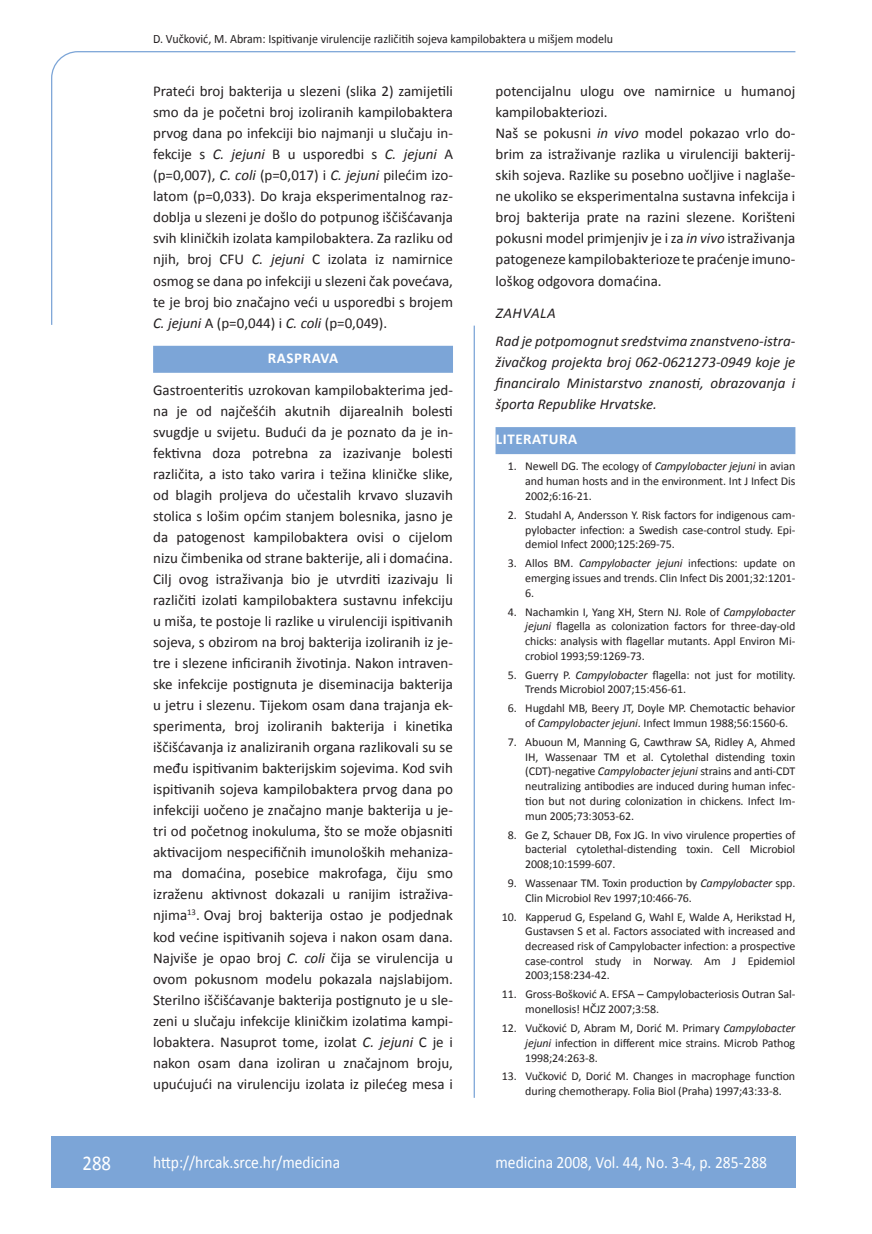
<style>
.page{position:relative;width:872px;height:1234px;background:#fff}
.page>*{position:absolute;margin:0;border:0;box-sizing:border-box;transform-origin:0 0}
.t1{font:21px "Calibri";color:#fff;scale:.9 1}
.t2{font:17.25px "Calibri";color:#fff;scale:.9 1}
.osnovni_tekst{font:15px/21px "Calibri";color:#231f20;text-align:justify}
.osnovni_tekst-2{font:italic 15px/21px "Calibri";color:#231f20;text-align:justify}
.naslov_ruler{font:700 15px "Calibri";letter-spacing:.04em;color:#fff}
.podpodnaslov{font:italic 15px "Calibri";letter-spacing:.04em;color:#231f20}
.glava{font:12.75px "Calibri";color:#231f20;scale:.94 1}
.literatura{font:12px/14.7px "Calibri";letter-spacing:-.01em;color:#231f20;text-align:justify}
.s1{font-style:italic}
</style>
<div class="page">
<div style="left:153px;top:346px;width:300px;height:27px;background:#7ca5d7"></div>
<div style="left:495px;top:427px;width:300px;height:27px;background:#7ca5d7"></div>
<svg style="left:51px;top:51px;width:745px;height:274px"></svg>
<hr style="left:473px;top:325px;width:2px;height:772px;background:#7ca5d7">
<div style="left:51px;top:1135px;width:744px;height:51px;background:#7ca5d7"></div>
<p class="glava" style="left:153px;top:30px;width:491px">D. Vučković, M. Abram: Ispitivanje virulencije različitih sojeva kampilobaktera u mišjem modelu</p>
<p class="osnovni_tekst" style="left:153px;top:80px;width:301px">Prateći broj bakterija u slezeni (slika 2) zamijetili smo da je početni broj izoliranih kampilobaktera prvog dana po infekciji bio najmanji u slučaju in&shy;fekcije s <span class="s1">C. jejuni</span> B u usporedbi s <span class="s1">C. jejuni</span> A (p=0,007), <span class="s1">C. coli</span> (p=0,017) i <span class="s1">C. jejuni</span> pilećim izo&shy;latom (p=0,033). Do kraja eksperimentalnog raz&shy;doblja u slezeni je došlo do potpunog iščišćavanja svih kliničkih izolata kampilobaktera. Za razliku od njih, broj CFU <span class="s1">C. jejuni</span> C izolata iz namirnice osmog se dana po infekciji u slezeni čak povećava, te je broj bio značajno veći u usporedbi s brojem <span class="s1">C. jejuni</span> A (p=0,044) i <span class="s1">C. coli</span> (p=0,049).</p>
<p class="naslov_ruler" style="left:268px;top:349px;width:72px">RASPRAVA</p>
<p class="osnovni_tekst" style="left:153px;top:379px;width:301px">Gastroenteritis uzrokovan kampilobakterima jed&shy;na je od najčešćih akutnih dijarealnih bolesti svugdje u svijetu. Budući da je poznato da je in&shy;fektivna doza potrebna za izazivanje bolesti različita, a isto tako varira i težina kliničke slike, od blagih proljeva do učestalih krvavo sluzavih stolica s lošim općim stanjem bolesnika, jasno je da patogenost kampilobaktera ovisi o cijelom nizu čimbenika od strane bakterije, ali i domaćina.<br>Cilj ovog istraživanja bio je utvrditi izazivaju li različiti izolati kampilobaktera sustavnu infekciju u miša, te postoje li razlike u virulenciji ispitivanih sojeva, s obzirom na broj bakterija izoliranih iz je&shy;tre i slezene inficiranih životinja. Nakon intraven&shy;ske infekcije postignuta je diseminacija bakterija u jetru i slezenu. Tijekom osam dana trajanja ek&shy;sperimenta, broj izoliranih bakterija i kinetika iščišćavanja iz analiziranih organa razlikovali su se među ispitivanim bakterijskim sojevima. Kod svih ispitivanih sojeva kampilobaktera prvog dana po infekciji uočeno je značajno manje bakterija u je&shy;tri od početnog inokuluma, što se može objasniti aktivacijom nespecifičnih imunoloških mehaniza&shy;ma domaćina, posebice makrofaga, čiju smo izraženu aktivnost dokazali u ranijim istraživa&shy;njima<sup>13</sup>. Ovaj broj bakterija ostao je podjednak kod većine ispitivanih sojeva i nakon osam dana.<br>Najviše je opao broj <span class="s1">C. coli</span> čija se virulencija u ovom pokusnom modelu pokazala najslabijom.<br>Sterilno iščišćavanje bakterija postignuto je u sle&shy;zeni u slučaju infekcije kliničkim izolatima kampi&shy;lobaktera. Nasuprot tome, izolat <span class="s1">C. jejuni</span> C je i nakon osam dana izoliran u značajnom broju, upućujući na virulenciju izolata iz pilećeg mesa i</p>
<p class="osnovni_tekst" style="left:495px;top:80px;width:301px">potencijalnu ulogu ove namirnice u humanoj kampilobakteriozi.</p>
<p class="osnovni_tekst" style="left:495px;top:122px;width:301px">Naš se pokusni <span class="s1">in vivo</span> model pokazao vrlo do&shy;brim za istraživanje razlika u virulenciji bakterij&shy;skih sojeva. Razlike su posebno uočljive i naglaše&shy;ne ukoliko se eksperimentalna sustavna infekcija i broj bakterija prate na razini slezene. Korišteni pokusni model primjenjiv je i za <span class="s1">in vivo</span> istraživanja patogeneze kampilobakterioze te praćenje imuno&shy;loškog odgovora domaćina.</p>
<p class="podpodnaslov" style="left:496px;top:303px;width:62px">ZAHVALA</p>
<p class="osnovni_tekst-2" style="left:495px;top:329px;width:301px">Rad je potpomognut sredstvima znanstveno-istra&shy;živačkog projekta broj 062-0621273-0949 koje je financiralo Ministarstvo znanosti, obrazovanja i športa Republike Hrvatske.</p>
<p class="naslov_ruler" style="left:496px;top:430px;width:21px">LITERATURA</p>
<p class="literatura" style="left:525px;top:458px;width:271px;text-indent:-17px">1. Newell DG. The ecology of <span class="s1">Campylobacter jejuni</span> in avian and human hosts and in the environment. Int J Infect Dis 2002;6:16-21.</p>
<p class="literatura" style="left:525px;top:507px;width:271px;text-indent:-17px">2. Studahl A, Andersson Y. Risk factors for indigenous cam&shy;pylobacter infection: a Swedish case-control study. Epi&shy;demiol Infect 2000;125:269-75.</p>
<p class="literatura" style="left:525px;top:555px;width:271px;text-indent:-17px">3. Allos BM. <span class="s1">Campylobacter jejuni</span> infections: update on emerging issues and trends. Clin Infect Dis 2001;32:1201- 6.</p>
<p class="literatura" style="left:525px;top:603px;width:271px;text-indent:-17px">4. Nachamkin I, Yang XH, Stern NJ. Role of <span class="s1">Campylobacter jejuni</span> flagella as colonization factors for three-day-old chicks: analysis with flagellar mutants. Appl Environ Mi&shy;crobiol 1993;59:1269-73.</p>
<p class="literatura" style="left:525px;top:666px;width:271px;text-indent:-17px">5. Guerry P. <span class="s1">Campylobacter</span> flagella: not just for motility.<br>Trends Microbiol 2007;15:456-61.</p>
<p class="literatura" style="left:525px;top:700px;width:271px;text-indent:-17px">6. Hugdahl MB, Beery JT, Doyle MP. Chemotactic behavior of <span class="s1">Campylobacter jejuni</span>. Infect Immun 1988;56:1560-6.</p>
<p class="literatura" style="left:525px;top:734px;width:271px;text-indent:-17px">7. Abuoun M, Manning G, Cawthraw SA, Ridley A, Ahmed IH, Wassenaar TM et al. Cytolethal distending toxin (CDT)-negative <span class="s1">Campylobacter jejuni</span> strains and anti-CDT neutralizing antibodies are induced during human infec&shy;tion but not during colonization in chickens. Infect Im&shy;mun 2005;73:3053-62.</p>
<p class="literatura" style="left:525px;top:826px;width:271px;text-indent:-17px">8. Ge Z, Schauer DB, Fox JG. In vivo virulence properties of bacterial cytolethal-distending toxin. Cell Microbiol 2008;10:1599-607.</p>
<p class="literatura" style="left:525px;top:874px;width:271px;text-indent:-17px">9. Wassenaar TM. Toxin production by <span class="s1">Campylobacter</span> spp.<br>Clin Microbiol Rev 1997;10:466-76.</p>
<p class="literatura" style="left:525px;top:908px;width:271px;text-indent:-23px">10. Kapperud G, Espeland G, Wahl E, Walde A, Herikstad H, Gustavsen S et al. Factors associated with increased and decreased risk of Campylobacter infection: a prospective case-control study in Norway. Am J Epidemiol 2003;158:234-42.</p>
<p class="literatura" style="left:525px;top:986px;width:271px;text-indent:-23px">11. Gross-Bošković A. EFSA – Campylobacteriosis Outran Sal&shy;monellosis! HČJZ 2007;3:58.</p>
<p class="literatura" style="left:525px;top:1019px;width:271px;text-indent:-23px">12. Vučković D, Abram M, Dorić M. Primary <span class="s1">Campylobacter jejuni</span> infection in different mice strains. Microb Pathog 1998;24:263-8.</p>
<p class="literatura" style="left:525px;top:1068px;width:271px;text-indent:-23px">13. Vučković D, Dorić M. Changes in macrophage function during chemotherapy. Folia Biol (Praha) 1997;43:33-8.</p>
<p class="t1" style="left:82px;top:1149px;width:33px">288</p>
<p class="t2" style="left:153px;top:1150px;width:209px">http://hrcak.srce.hr/medicina</p>
<p class="t2" style="left:495px;top:1151px;width:303px">medicina 2008, Vol. 44, No. 3-4, p. 285-288</p>
</div>
